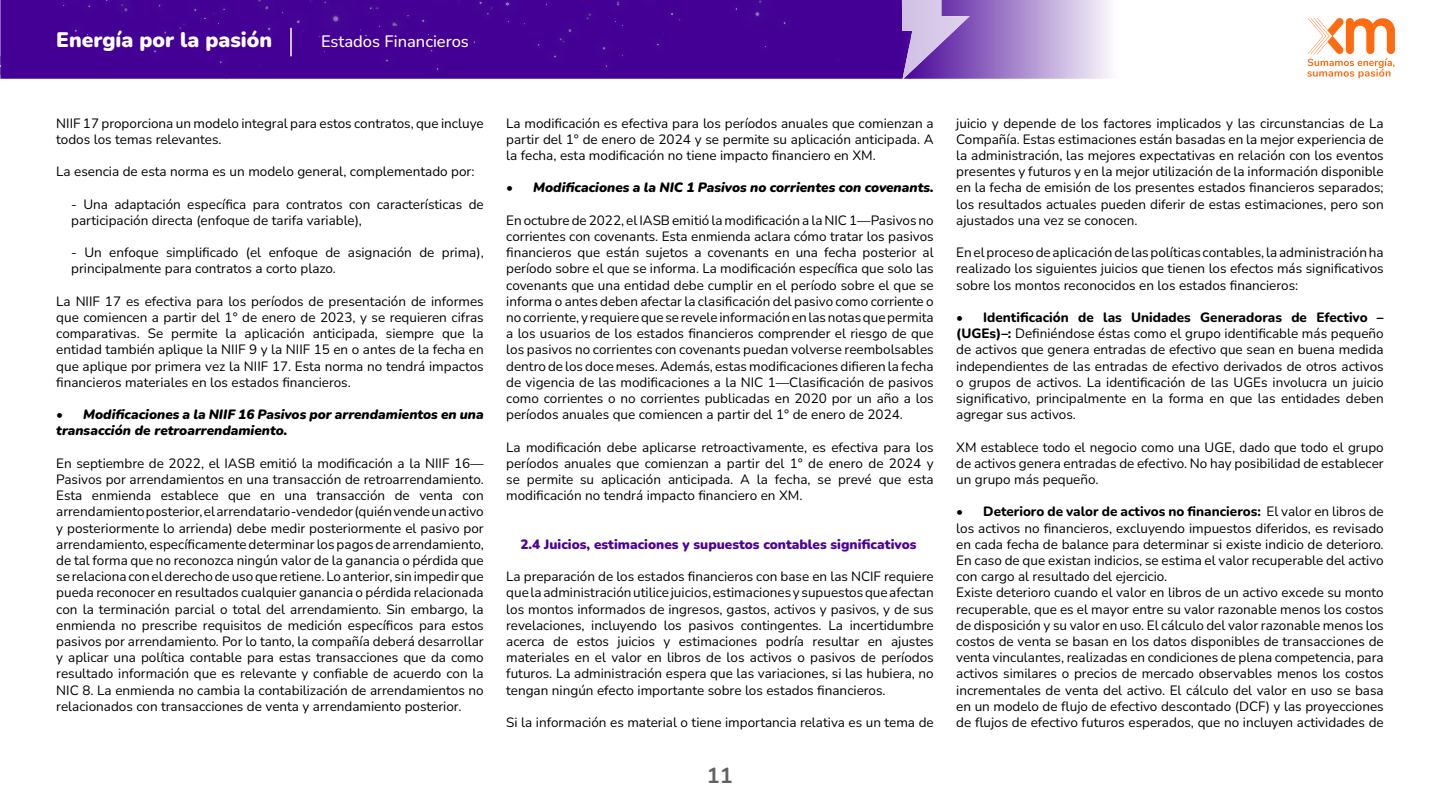
<style>
.page{position:relative;width:1440px;height:810px;background:#fff}
.page>*{position:absolute;margin:0;border:0;box-sizing:border-box;transform-origin:0 0}
.t1{font:700 21.75px "Nunito";color:#5f6163}
.t2{font:900 21px "Nunito";color:#fff}
.t3{font:500 16.5px "Nunito";color:#fff}
.t4{font:13.5px/16.2px "Nunito";color:#000;text-align:justify}
.t5{font:italic 900 13.5px/16.2px "Nunito";color:#000}
.t6{font:900 13.5px "Nunito";color:#4e009b}
.s1{font-weight:800;font-style:normal}
.s2{font-weight:800}
</style>
<div class="page">
<div style="left:0;top:0;width:902px;height:79px;background:#440095"></div>
<img style="left:970px;top:27px;width:140px;height:52px">
<img style="left:970px;top:0;width:140px;height:27px">
<img style="left:902px;top:0;width:68px;height:79px">
<svg style="left:1307px;top:18px;width:88px;height:61px"></svg>
<svg style="left:759px;top:41px;width:12px;height:11px"></svg>
<svg style="left:0;top:56px;width:9px;height:19px"></svg>
<svg style="left:834px;top:57px;width:7px;height:7px"></svg>
<div style="left:728px;top:0;width:66px;height:33px;background:#440195"></div>
<img style="left:751px;top:0;width:17px;height:11px">
<div style="left:249px;top:0;width:435px;height:77px;background:#440095"></div>
<div style="left:57px;top:0;width:178px;height:79px;background:#440095"></div>
<hr style="left:290px;top:28px;width:2px;height:28px;background:#fff">
<h2 class="t2" style="left:56px;top:25px;width:217px">Energía por la pasión</h2>
<p class="t3" style="left:321px;top:29px;width:149px">Estados Financieros</p>
<p class="t4" style="left:56px;top:114px;width:429px">NIIF 17 proporciona un modelo integral para estos contratos, que incluye todos los temas relevantes.</p>
<p class="t4" style="left:56px;top:163px;width:420px">La esencia de esta norma es un modelo general, complementado por:</p>
<p class="t4" style="left:71px;top:195px;width:414px">- Una adaptación específica para contratos con características de participación directa (enfoque de tarifa variable),</p>
<p class="t4" style="left:71px;top:244px;width:414px">- Un enfoque simplificado (el enfoque de asignación de prima), principalmente para contratos a corto plazo.</p>
<p class="t4" style="left:56px;top:293px;width:429px">La NIIF 17 es efectiva para los períodos de presentación de informes que comiencen a partir del 1° de enero de 2023, y se requieren cifras comparativas. Se permite la aplicación anticipada, siempre que la entidad también aplique la NIIF 9 y la NIIF 15 en o antes de la fecha en que aplique por primera vez la NIIF 17. Esta norma no tendrá impactos financieros materiales en los estados financieros.</p>
<p class="t5" style="left:56px;top:406px;width:429px"><span class="s1">•</span> Modificaciones a la NIIF 16 Pasivos por arrendamientos en una transacción de retroarrendamiento.</p>
<p class="t4" style="left:56px;top:455px;width:429px">En septiembre de 2022, el IASB emitió la modificación a la NIIF 16— Pasivos por arrendamientos en una transacción de retroarrendamiento.<br>Esta enmienda establece que en una transacción de venta con arrendamiento posterior, el arrendatario-vendedor (quién vende un activo y posteriormente lo arrienda) debe medir posteriormente el pasivo por arrendamiento, específicamente determinar los pagos de arrendamiento, de tal forma que no reconozca ningún valor de la ganancia o pérdida que se relaciona con el derecho de uso que retiene. Lo anterior, sin impedir que pueda reconocer en resultados cualquier ganancia o pérdida relacionada con la terminación parcial o total del arrendamiento. Sin embargo, la enmienda no prescribe requisitos de medición específicos para estos pasivos por arrendamiento. Por lo tanto, la compañía deberá desarrollar y aplicar una política contable para estas transacciones que da como resultado información que es relevante y confiable de acuerdo con la NIC 8. La enmienda no cambia la contabilización de arrendamientos no relacionados con transacciones de venta y arrendamiento posterior.</p>
<p class="t4" style="left:506px;top:114px;width:429px">La modificación es efectiva para los períodos anuales que comienzan a partir del 1° de enero de 2024 y se permite su aplicación anticipada. A la fecha, esta modificación no tiene impacto financiero en XM.</p>
<p class="t5" style="left:506px;top:179px;width:429px"><span class="s1">•</span> Modificaciones a la NIC 1 Pasivos no corrientes con covenants.</p>
<p class="t4" style="left:506px;top:212px;width:429px">En octubre de 2022, el IASB emitió la modificación a la NIC 1—Pasivos no corrientes con covenants. Esta enmienda aclara cómo tratar los pasivos financieros que están sujetos a covenants en una fecha posterior al período sobre el que se informa. La modificación específica que solo las covenants que una entidad debe cumplir en el período sobre el que se informa o antes deben afectar la clasificación del pasivo como corriente o no corriente, y requiere que se revele información en las notas que permita a los usuarios de los estados financieros comprender el riesgo de que los pasivos no corrientes con covenants puedan volverse reembolsables dentro de los doce meses. Además, estas modificaciones difieren la fecha de vigencia de las modificaciones a la NIC 1—Clasificación de pasivos como corrientes o no corrientes publicadas en 2020 por un año a los períodos anuales que comiencen a partir del 1° de enero de 2024.</p>
<p class="t4" style="left:506px;top:438px;width:429px">La modificación debe aplicarse retroactivamente, es efectiva para los períodos anuales que comienzan a partir del 1° de enero de 2024 y se permite su aplicación anticipada. A la fecha, se prevé que esta modificación no tendrá impacto financiero en XM.</p>
<p class="t6" style="left:521px;top:535px;width:398px">2.4 Juicios, estimaciones y supuestos contables significativos</p>
<p class="t4" style="left:506px;top:568px;width:429px">La preparación de los estados financieros con base en las NCIF requiere que la administración utilice juicios, estimaciones y supuestos que afectan los montos informados de ingresos, gastos, activos y pasivos, y de sus revelaciones, incluyendo los pasivos contingentes. La incertidumbre acerca de estos juicios y estimaciones podría resultar en ajustes materiales en el valor en libros de los activos o pasivos de períodos futuros. La administración espera que las variaciones, si las hubiera, no tengan ningún efecto importante sobre los estados financieros.</p>
<p class="t4" style="left:506px;top:714px;width:429px">Si la información es material o tiene importancia relativa es un tema de</p>
<h1 class="t1" style="left:707px;top:760px;width:28px">11</h1>
<p class="t4" style="left:956px;top:114px;width:429px">juicio y depende de los factores implicados y las circunstancias de La Compañía. Estas estimaciones están basadas en la mejor experiencia de la administración, las mejores expectativas en relación con los eventos presentes y futuros y en la mejor utilización de la información disponible en la fecha de emisión de los presentes estados financieros separados; los resultados actuales pueden diferir de estas estimaciones, pero son ajustados una vez se conocen.</p>
<p class="t4" style="left:956px;top:244px;width:429px">En el proceso de aplicación de las políticas contables, la administración ha realizado los siguientes juicios que tienen los efectos más significativos sobre los montos reconocidos en los estados financieros:</p>
<p class="t4" style="left:956px;top:309px;width:429px">• <span class="s2">Identificación de las Unidades Generadoras de Efectivo – (UGEs)–:</span> Definiéndose éstas como el grupo identificable más pequeño de activos que genera entradas de efectivo que sean en buena medida independientes de las entradas de efectivo derivados de otros activos o grupos de activos. La identificación de las UGEs involucra un juicio significativo, principalmente en la forma en que las entidades deben agregar sus activos.</p>
<p class="t4" style="left:956px;top:438px;width:429px">XM establece todo el negocio como una UGE, dado que todo el grupo de activos genera entradas de efectivo. No hay posibilidad de establecer un grupo más pequeño.</p>
<p class="t4" style="left:956px;top:503px;width:429px;text-align:left">• <span class="s2">Deterioro de valor de activos no financieros:</span> El valor en libros de los activos no financieros, excluyendo impuestos diferidos, es revisado en cada fecha de balance para determinar si existe indicio de deterioro.<br>En caso de que existan indicios, se estima el valor recuperable del activo con cargo al resultado del ejercicio.<br>Existe deterioro cuando el valor en libros de un activo excede su monto recuperable, que es el mayor entre su valor razonable menos los costos de disposición y su valor en uso. El cálculo del valor razonable menos los costos de venta se basan en los datos disponibles de transacciones de venta vinculantes, realizadas en condiciones de plena competencia, para activos similares o precios de mercado observables menos los costos incrementales de venta del activo. El cálculo del valor en uso se basa en un modelo de flujo de efectivo descontado (DCF) y las proyecciones de flujos de efectivo futuros esperados, que no incluyen actividades de</p>
</div>
